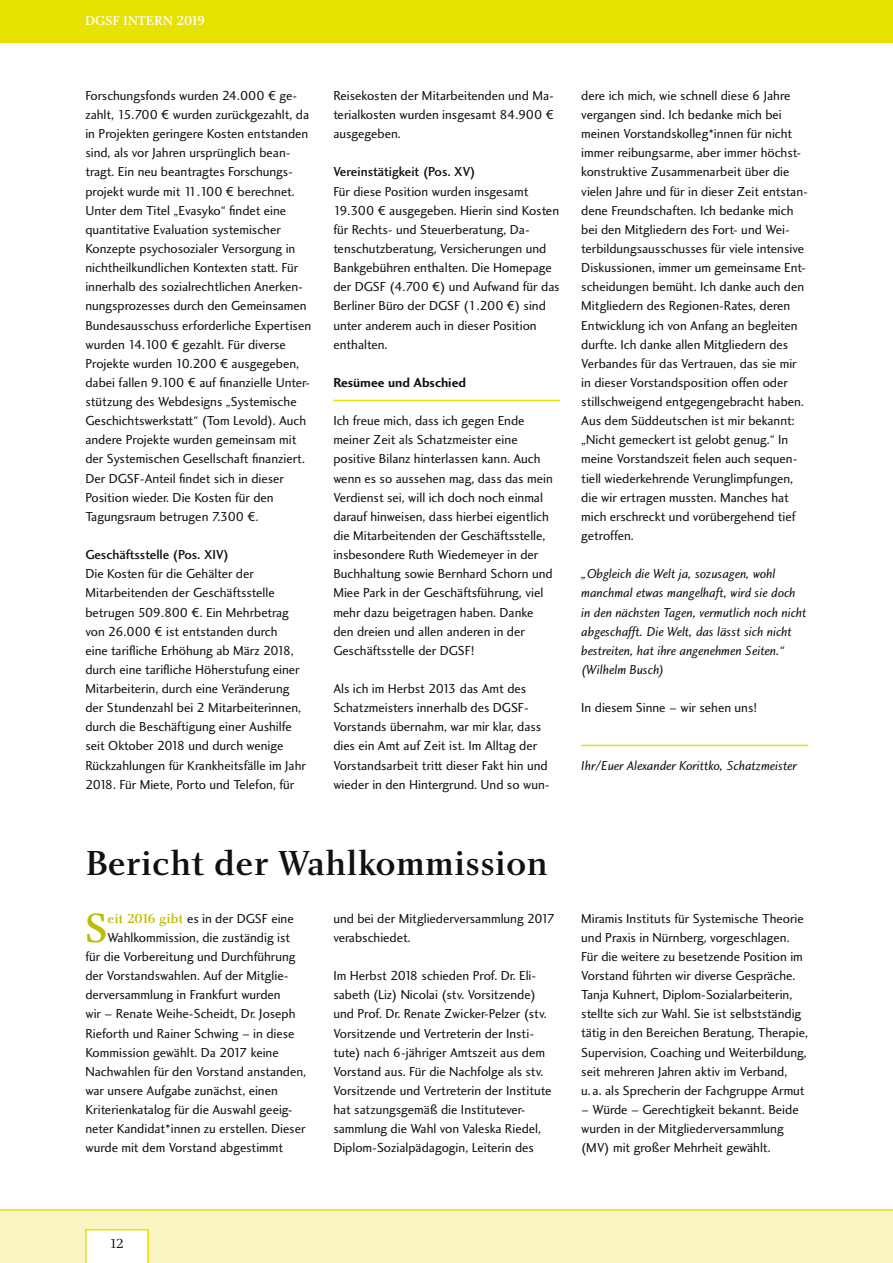
<style>
.page{position:relative;width:893px;height:1263px;background:#fff}
.page>*{position:absolute;margin:0;border:0;box-sizing:border-box;transform-origin:0 0}
.t1{font:42.15px "Charlotte Medium Plain";color:#bdbd00}
.t2{font:36px "Charlotte Medium Plain";color:#11110f}
.t3{font:13.5px/19.2px "Charlotte Sans Book Plain";color:#11110f}
.t4{font:13.5px/19.2px "Charlotte Sans Book Italic Plain";color:#11110f}
.t5{font:13.5px "Charlotte Sans Medium Plain";color:#11110f}
.t6{font:13.5px "Charlotte Sans Bold Plain";color:#11110f}
.t7{font:13.5px "Charlotte Medium Plain";color:#fff}
.t8{font:13.5px "Charlotte Book Plain";color:#11110f}
.s1{font-family:"Charlotte Medium Plain";color:#bdbd00}
</style>
<div class="page">
<div style="left:0;top:1209px;width:893px;height:54px;background:#f8f5c2"></div>
<hr style="left:333px;top:400px;width:227px;height:1px;background:#e7e200">
<hr style="left:581px;top:745px;width:227px;height:1px;background:#e7e200">
<svg style="left:85px;top:1229px;width:64px;height:34px"></svg>
<div style="left:0;top:0;width:893px;height:43px;background:#e7e200"></div>
<p class="t7" style="left:85px;top:13px;width:122px">DGSF INTERN 2019</p>
<p class="t3" style="left:85px;top:86px;width:227px">Forschungsfonds wurden 24.000 € ge&shy;zahlt, 15.700 € wurden zurückgezahlt, da in Projekten geringere Kosten entstanden sind, als vor Jahren ursprünglich bean&shy;tragt. Ein neu beantragtes Forschungs&shy;projekt wurde mit 11.100 € berechnet.<br>Unter dem Titel „Evasyko“ findet eine quantitative Evaluation systemischer Konzepte psychosozialer Versorgung in nichtheilkundlichen Kontexten statt. Für innerhalb des sozialrechtlichen Anerken&shy;nungsprozesses durch den Gemeinsamen Bundesausschuss erforderliche Expertisen wurden 14.100 € gezahlt. Für diverse Projekte wurden 10.200 € ausgegeben, dabei fallen 9.100 € auf finanzielle Unter&shy;stützung des Webdesigns „Systemische Geschichtswerkstatt“ (Tom Levold). Auch andere Projekte wurden gemeinsam mit der Systemischen Gesellschaft finanziert.<br>Der DGSF-Anteil findet sich in dieser Position wieder. Die Kosten für den Tagungsraum betrugen 7.300 €.</p>
<p class="t5" style="left:85px;top:547px;width:145px">Geschäftsstelle (Pos. XIV)</p>
<p class="t3" style="left:85px;top:564px;width:222px">Die Kosten für die Gehälter der Mitarbeitenden der Geschäftsstelle betrugen 509.800 €. Ein Mehrbetrag von 26.000 € ist entstanden durch<br>eine tarifliche Erhöhung ab März 2018, durch eine tarifliche Höherstufung einer Mitarbeiterin, durch eine Veränderung der Stundenzahl bei 2 Mitarbeiterinnen, durch die Beschäftigung einer Aushilfe seit Oktober 2018 und durch wenige Rückzahlungen für Krankheitsfälle im Jahr 2018. Für Miete, Porto und Telefon, für</p>
<p class="t3" style="left:333px;top:86px;width:222px;text-align:justify">Reisekosten der Mitarbeitenden und Ma&shy;terialkosten wurden insgesamt 84.900 € ausgegeben.</p>
<p class="t5" style="left:333px;top:164px;width:144px">Vereinstätigkeit (Pos. XV)</p>
<p class="t3" style="left:333px;top:182px;width:228px">Für diese Position wurden insgesamt 19.300 € ausgegeben. Hierin sind Kosten für Rechts- und Steuerberatung, Da&shy;tenschutzberatung, Versicherungen und Bankgebühren enthalten. Die Homepage der DGSF (4.700 €) und Aufwand für das Berliner Büro der DGSF (1.200 €) sind unter anderem auch in dieser Position enthalten.</p>
<p class="t6" style="left:333px;top:375px;width:134px">Resümee und Abschied</p>
<p class="t3" style="left:333px;top:411px;width:221px">Ich freue mich, dass ich gegen Ende meiner Zeit als Schatzmeister eine positive Bilanz hinterlassen kann. Auch wenn es so aussehen mag, dass das mein Verdienst sei, will ich doch noch einmal darauf hinweisen, dass hierbei eigentlich die Mitarbeitenden der Geschäftsstelle, insbesondere Ruth Wiedemeyer in der Buchhaltung sowie Bernhard Schorn und Miee Park in der Geschäftsführung, viel mehr dazu beigetragen haben. Danke den dreien und allen anderen in der Geschäftsstelle der DGSF!</p>
<p class="t3" style="left:333px;top:679px;width:218px">Als ich im Herbst 2013 das Amt des Schatzmeisters innerhalb des DGSF-Vorstands übernahm, war mir klar, dass dies ein Amt auf Zeit ist. Im Alltag der Vorstandsarbeit tritt dieser Fakt hin und wieder in den Hintergrund. Und so wun-</p>
<p class="t3" style="left:581px;top:86px;width:228px">dere ich mich, wie schnell diese 6 Jahre vergangen sind. Ich bedanke mich bei meinen Vorstandskolleg*innen für nicht immer reibungsarme, aber immer höchst&shy;konstruktive Zusammenarbeit über die vielen Jahre und für in dieser Zeit entstan&shy;dene Freundschaften. Ich bedanke mich bei den Mitgliedern des Fort- und Wei&shy;terbildungsausschusses für viele intensive Diskussionen, immer um gemeinsame Ent&shy;scheidungen bemüht. Ich danke auch den Mitgliedern des Regionen-Rates, deren Entwicklung ich von Anfang an begleiten durfte. Ich danke allen Mitgliedern des Verbandes für das Vertrauen, das sie mir in dieser Vorstandsposition offen oder stillschweigend entgegengebracht haben.<br>Aus dem Süddeutschen ist mir bekannt: „Nicht gemeckert ist gelobt genug.“ In meine Vorstandszeit fielen auch sequen&shy;tiell wiederkehrende Verunglimpfungen, die wir ertragen mussten. Manches hat mich erschreckt und vorübergehend tief getroffen.</p>
<p class="t4" style="left:581px;top:565px;width:227px">„Obgleich die Welt ja, sozusagen, wohl manchmal etwas mangelhaft, wird sie doch in den nächsten Tagen, vermutlich noch nicht abgeschafft. Die Welt, das lässt sich nicht bestreiten, hat ihre angenehmen Seiten.“ (Wilhelm Busch)</p>
<p class="t3" style="left:581px;top:698px;width:177px">In diesem Sinne – wir sehen uns!</p>
<p class="t4" style="left:581px;top:756px;width:217px">Ihr/Euer Alexander Korittko, Schatzmeister</p>
<h2 class="t2" style="left:85px;top:843px;width:464px">Bericht der Wahlkommission</h2>
<h1 class="t1" style="left:85px;top:904px;width:24px">S</h1>
<p class="t3" style="left:108px;top:909px;width:188px"><span class="s1">eit 2016 gibt</span> es in der DGSF eine</p>
<p class="t3" style="left:333px;top:909px;width:223px">und bei der Mitgliederversammlung 2017 verabschiedet.</p>
<p class="t3" style="left:333px;top:966px;width:220px">Im Herbst 2018 schieden Prof. Dr. Eli&shy;sabeth (Liz) Nicolai (stv. Vorsitzende) und Prof. Dr. Renate Zwicker-Pelzer (stv.<br>Vorsitzende und Vertreterin der Insti&shy;tute) nach 6-jähriger Amtszeit aus dem Vorstand aus. Für die Nachfolge als stv.<br>Vorsitzende und Vertreterin der Institute hat satzungsgemäß die Institutever&shy;sammlung die Wahl von Valeska Riedel, Diplom-Sozialpädagogin, Leiterin des</p>
<p class="t3" style="left:108px;top:928px;width:184px">Wahlkommission, die zuständig ist</p>
<p class="t3" style="left:85px;top:947px;width:212px">für die Vorbereitung und Durchführung</p>
<p class="t3" style="left:85px;top:966px;width:205px">der Vorstandswahlen. Auf der Mitglie-</p>
<p class="t3" style="left:85px;top:985px;width:197px">derversammlung in Frankfurt wurden</p>
<p class="t3" style="left:85px;top:1005px;width:212px">wir – Renate Weihe-Scheidt, Dr. Joseph</p>
<p class="t3" style="left:85px;top:1024px;width:211px">Rieforth und Rainer Schwing – in diese</p>
<p class="t3" style="left:85px;top:1043px;width:195px">Kommission gewählt. Da 2017 keine</p>
<p class="t3" style="left:85px;top:1062px;width:222px">Nachwahlen für den Vorstand anstanden,</p>
<p class="t3" style="left:85px;top:1081px;width:194px">war unsere Aufgabe zunächst, einen</p>
<p class="t3" style="left:85px;top:1100px;width:209px">Kriterienkatalog für die Auswahl geeig-</p>
<p class="t3" style="left:85px;top:1119px;width:222px">neter Kandidat*innen zu erstellen. Dieser</p>
<p class="t3" style="left:85px;top:1138px;width:199px">wurde mit dem Vorstand abgestimmt</p>
<p class="t3" style="left:581px;top:909px;width:228px">Miramis Instituts für Systemische Theorie und Praxis in Nürnberg, vorgeschlagen.<br>Für die weitere zu besetzende Position im Vorstand führten wir diverse Gespräche.<br>Tanja Kuhnert, Diplom-Sozialarbeiterin, stellte sich zur Wahl. Sie ist selbstständig tätig in den Bereichen Beratung, Therapie, Supervision, Coaching und Weiterbildung, seit mehreren Jahren aktiv im Verband,<br>u. a. als Sprecherin der Fachgruppe Armut</p>
<p class="t3" style="left:581px;top:1100px;width:219px">– Würde – Gerechtigkeit bekannt. Beide wurden in der Mitgliederversammlung (MV) mit großer Mehrheit gewählt.</p>
<p class="t8" style="left:110px;top:1236px;width:16px">12</p>
</div>
